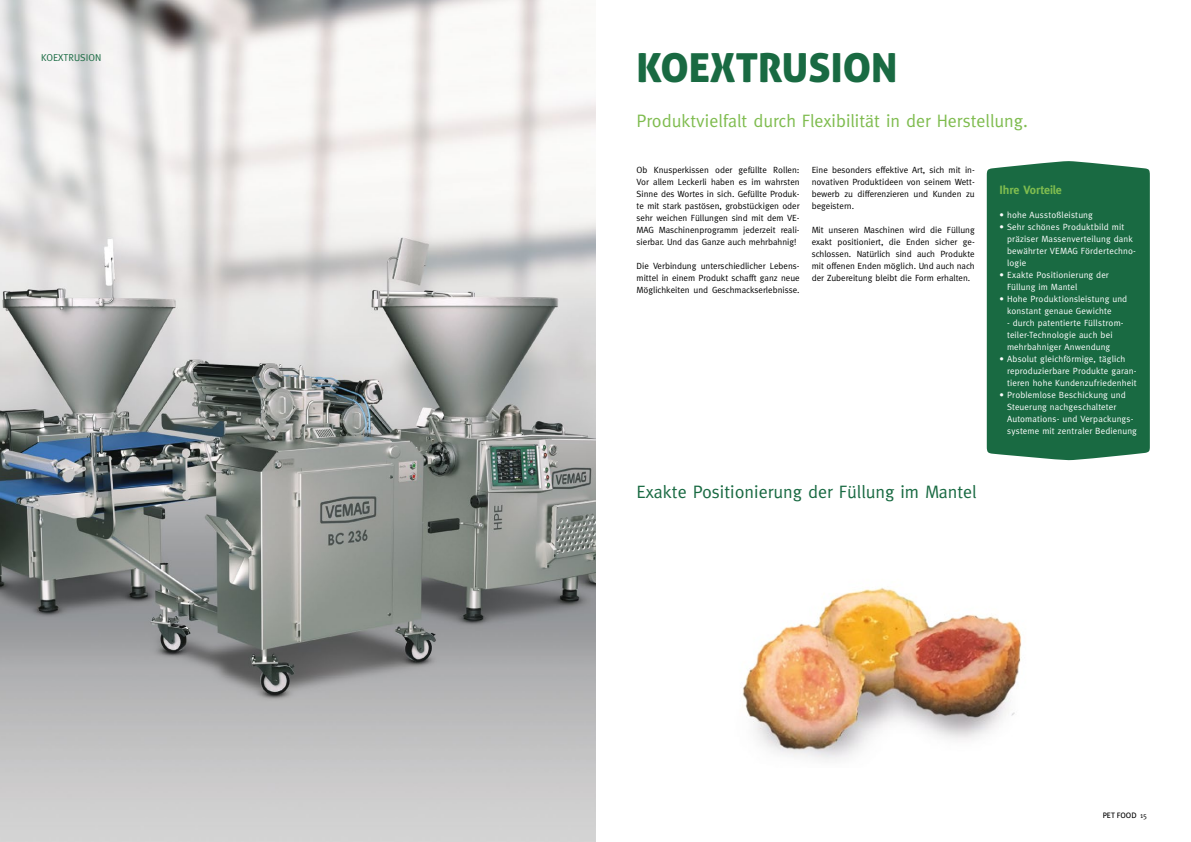
<style>
.page{position:relative;width:1191px;height:842px;background:#fff}
.page>*{position:absolute;margin:0;border:0;box-sizing:border-box;transform-origin:0 0}
.t1{font:40px "Aller Display";color:#196a42}
.t2{font:18px "Meta";color:#7fbc4f}
.t3{font:18px "Meta";color:#196a42}
.t4{font:700 12px "Meta";letter-spacing:-.01em;color:#7fbc4f}
.t5{font:10px "Meta";color:#196a42}
.t6{font:9px/12px "Meta";color:#000;text-align:justify}
.t7{font:9px/12px "Meta";letter-spacing:.015em;color:#fff}
.t8{font:7.5px "Aller";color:#000}
.s1{font-family:"Meta"}
</style>
<div class="page">
<img style="left:0;top:0;width:595px;height:842px">
<div style="left:986px;top:161px;width:163px;height:299px;background:#196a42"></div>
<img style="left:742px;top:587px;width:280px;height:173px">
<p class="t5" style="left:41px;top:52px;width:62px">KOEXTRUSION</p>
<h1 class="t1" style="left:636px;top:43px;width:262px">KOEXTRUSION</h1>
<h2 class="t2" style="left:636px;top:111px;width:393px">Produktvielfalt durch Flexibilität in der Herstellung.</h2>
<p class="t6" style="left:636px;top:164px;width:165px">Ob Knusperkissen oder gefüllte Rollen:<br>Vor allem Leckerli haben es im wahrsten Sinne des Wortes in sich. Gefüllte Produk&shy;te mit stark pastösen, grobstückigen oder sehr weichen Füllungen sind mit dem VE-MAG Maschinenprogramm jederzeit reali&shy;sierbar. Und das Ganze auch mehrbahnig!</p>
<p class="t6" style="left:636px;top:260px;width:165px">Die Verbindung unterschiedlicher Lebens&shy;mittel in einem Produkt schafft ganz neue Möglichkeiten und Geschmackserlebnisse.</p>
<p class="t6" style="left:811px;top:164px;width:165px">Eine besonders effektive Art, sich mit in&shy;novativen Produktideen von seinem Wett&shy;bewerb zu differenzieren und Kunden zu begeistern.</p>
<p class="t6" style="left:811px;top:224px;width:165px">Mit unseren Maschinen wird die Füllung exakt positioniert, die Enden sicher ge&shy;schlossen. Natürlich sind auch Produkte mit offenen Enden möglich. Und auch nach der Zubereitung bleibt die Form erhalten.</p>
<h2 class="t3" style="left:636px;top:482px;width:341px">Exakte Positionierung der Füllung im Mantel</h2>
<h3 class="t4" style="left:999px;top:183px;width:64px">Ihre Vorteile</h3>
<p class="t7" style="left:999px;top:209px;width:95px">• hohe Ausstoßleistung</p>
<p class="t7" style="left:1007px;top:221px;width:130px;text-indent:-7px">• Sehr schönes Produktbild mit präziser Massenverteilung dank bewährter VEMAG Fördertechno&shy;logie</p>
<p class="t7" style="left:1007px;top:269px;width:103px;text-indent:-7px">• Exakte Positionierung der<br>Füllung im Mantel</p>
<p class="t7" style="left:1007px;top:293px;width:122px;text-indent:-7px">• Hohe Produktionsleistung und konstant genaue Gewichte</p>
<p class="t7" style="left:1007px;top:317px;width:118px">- durch patentierte Füllstrom&shy;teiler-Technologie auch bei mehrbahniger Anwendung</p>
<p class="t7" style="left:1007px;top:353px;width:131px;text-indent:-7px">• Absolut gleichförmige, täglich reproduzierbare Produkte garan&shy;tieren hohe Kundenzufriedenheit</p>
<p class="t7" style="left:1007px;top:389px;width:131px;text-indent:-7px">• Problemlose Beschickung und<br>Steuerung nachgeschalteter<br>Automations- und Verpackungs&shy;systeme mit zentraler Bedienung</p>
<p class="t8" style="left:1102px;top:811px;width:46px">PET FOOD <span class="s1">15</span></p>
</div>
